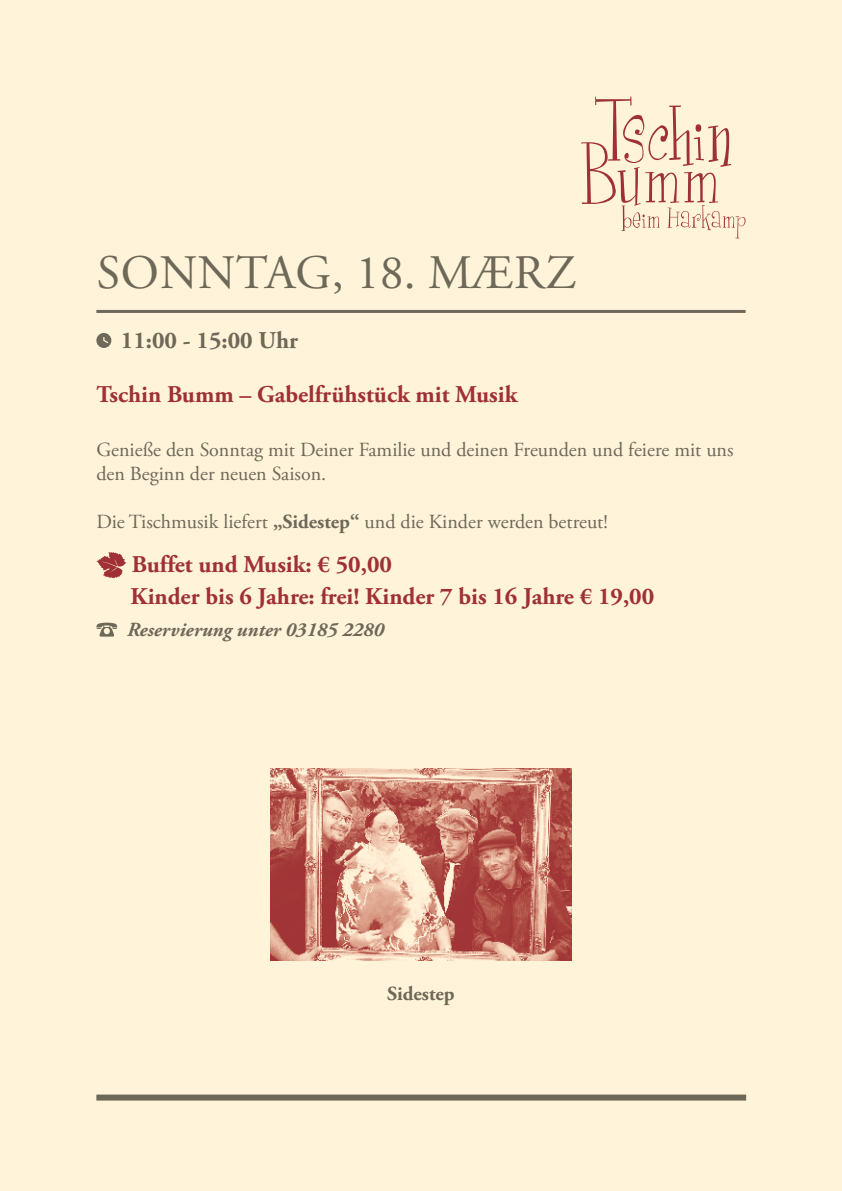
<style>
.page{position:relative;width:842px;height:1191px;background:#fff3da}
.page>*{position:absolute;margin:0;border:0;box-sizing:border-box;transform-origin:0 0}
.t1{font:48px "Adobe Garamond Pro";letter-spacing:.015em;color:#6d6857}
.t2{font:700 24px "Adobe Garamond Pro";color:#9f3136}
.t3{font:700 24px "Adobe Garamond Pro";color:#6d6857}
.t4{font:20px/24px "Adobe Garamond Pro";color:#6d6857}
.t5{font:italic 700 20px "Adobe Garamond Pro";color:#6d6857}
.t6{font:700 20px "Adobe Garamond Pro";color:#6d6857}
.s1{font-weight:700}
</style>
<div class="page">
<div style="left:96px;top:1094px;width:650px;height:6px;background:#6d6857"></div>
<img style="left:271px;top:768px;width:300px;height:192px">
<hr style="left:96px;top:310px;width:650px;height:3px;background:#6d6857">
<svg style="left:96px;top:333px;width:15px;height:15px"></svg>
<svg style="left:96px;top:552px;width:30px;height:26px"></svg>
<svg style="left:96px;top:622px;width:21px;height:14px"></svg>
<svg style="left:581px;top:96px;width:165px;height:142px"></svg>
<p class="t1" style="left:97px;top:244px;width:481px">SONNTAG, 18. MÆRZ</p>
<p class="t3" style="left:121px;top:326px;width:179px">11:00 - 15:00 Uhr</p>
<p class="t2" style="left:96px;top:380px;width:423px">Tschin Bumm – Gabelfrühstück mit Musik</p>
<p class="t4" style="left:96px;top:438px;width:639px">Genieße den Sonntag mit Deiner Familie und deinen Freunden und feiere mit uns den Beginn der neuen Saison.</p>
<p class="t4" style="left:96px;top:510px;width:513px">Die Tischmusik liefert <span class="s1">„Sidestep“</span> und die Kinder werden betreut!</p>
<p class="t2" style="left:132px;top:550px;width:262px">Buffet und Musik: € 50,00</p>
<p class="t2" style="left:130px;top:582px;width:525px">Kinder bis 6 Jahre: frei! Kinder 7 bis 16 Jahre € 19,00</p>
<p class="t5" style="left:127px;top:618px;width:258px">Reservierung unter 03185 2280</p>
<p class="t6" style="left:387px;top:982px;width:69px">Sidestep</p>
</div>
